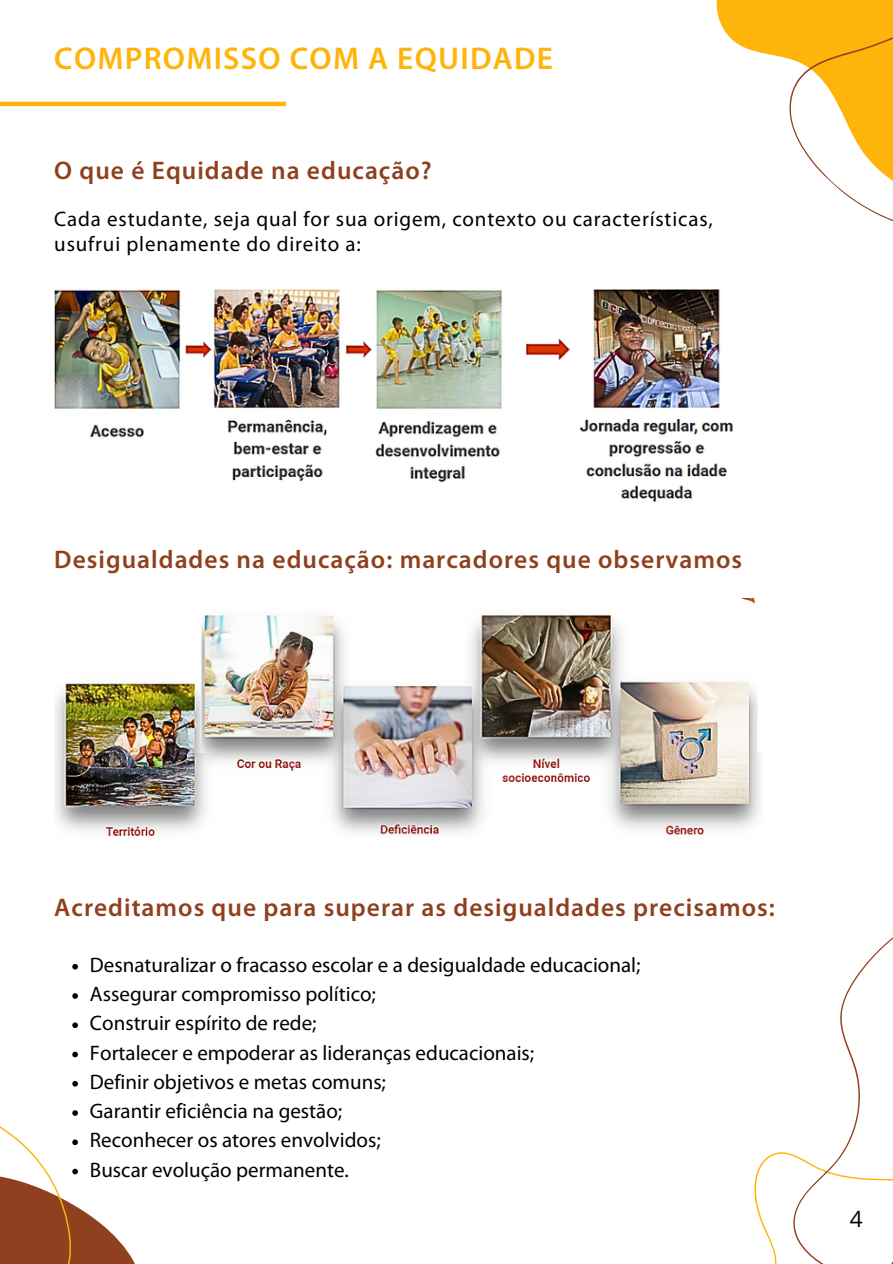
<style>
.page{position:relative;width:893px;height:1264px;background:#fff}
.page>*{position:absolute;margin:0;border:0;box-sizing:border-box;transform-origin:0 0}
.t1{font:600 31.5px "Myriad Pro";letter-spacing:.04em;color:#ffb40c}
.t2{font:600 25.5px "Myriad Pro";letter-spacing:.04em;color:#8f411f}
.t3{font:22.5px "Open Sans";color:#000}
.t4{font:21px "Myriad Pro";color:#000}
.t5{font:21px "Myriad Pro";letter-spacing:.04em;color:#000}
</style>
<div class="page">
<svg style="left:754px;top:938px;width:138px;height:325px"></svg>
<svg style="left:716px;top:0;width:44px;height:53px"></svg>
<svg style="left:760px;top:0;width:132px;height:221px"></svg>
<hr style="left:0;top:102px;width:286px;height:4px;background:#ffb40c">
<img style="left:54px;top:598px;width:707px;height:238px">
<img style="left:54px;top:289px;width:679px;height:213px">
<svg style="left:72px;top:963px;width:6px;height:6px"></svg>
<svg style="left:0;top:993px;width:135px;height:270px"></svg>
<p class="t1" style="left:54px;top:45px;width:500px">COMPROMISSO COM A EQUIDADE</p>
<p class="t2" style="left:54px;top:160px;width:379px">O que é Equidade na educação?</p>
<p class="t5" style="left:54px;top:211px;width:660px">Cada estudante, seja qual for sua origem, contexto ou características,</p>
<p class="t5" style="left:54px;top:235px;width:308px">usufrui plenamente do direito a:</p>
<p class="t2" style="left:54px;top:549px;width:689px">Desigualdades na educação: marcadores que observamos</p>
<p class="t2" style="left:54px;top:896px;width:722px">Acreditamos que para superar as desigualdades precisamos:</p>
<p class="t4" style="left:90px;top:956px;width:552px">Desnaturalizar o fracasso escolar e a desigualdade educacional;</p>
<p class="t4" style="left:90px;top:985px;width:287px">Assegurar compromisso político;</p>
<p class="t4" style="left:90px;top:1014px;width:228px">Construir espírito de rede;</p>
<p class="t4" style="left:90px;top:1043px;width:446px">Fortalecer e empoderar as lideranças educacionais;</p>
<p class="t4" style="left:90px;top:1073px;width:297px">Definir objetivos e metas comuns;</p>
<p class="t4" style="left:90px;top:1102px;width:254px">Garantir eficiência na gestão;</p>
<p class="t4" style="left:90px;top:1131px;width:292px">Reconhecer os atores envolvidos;</p>
<p class="t4" style="left:90px;top:1160px;width:260px">Buscar evolução permanente.</p>
<p class="t3" style="left:849px;top:1202px;width:14px">4</p>
</div>
